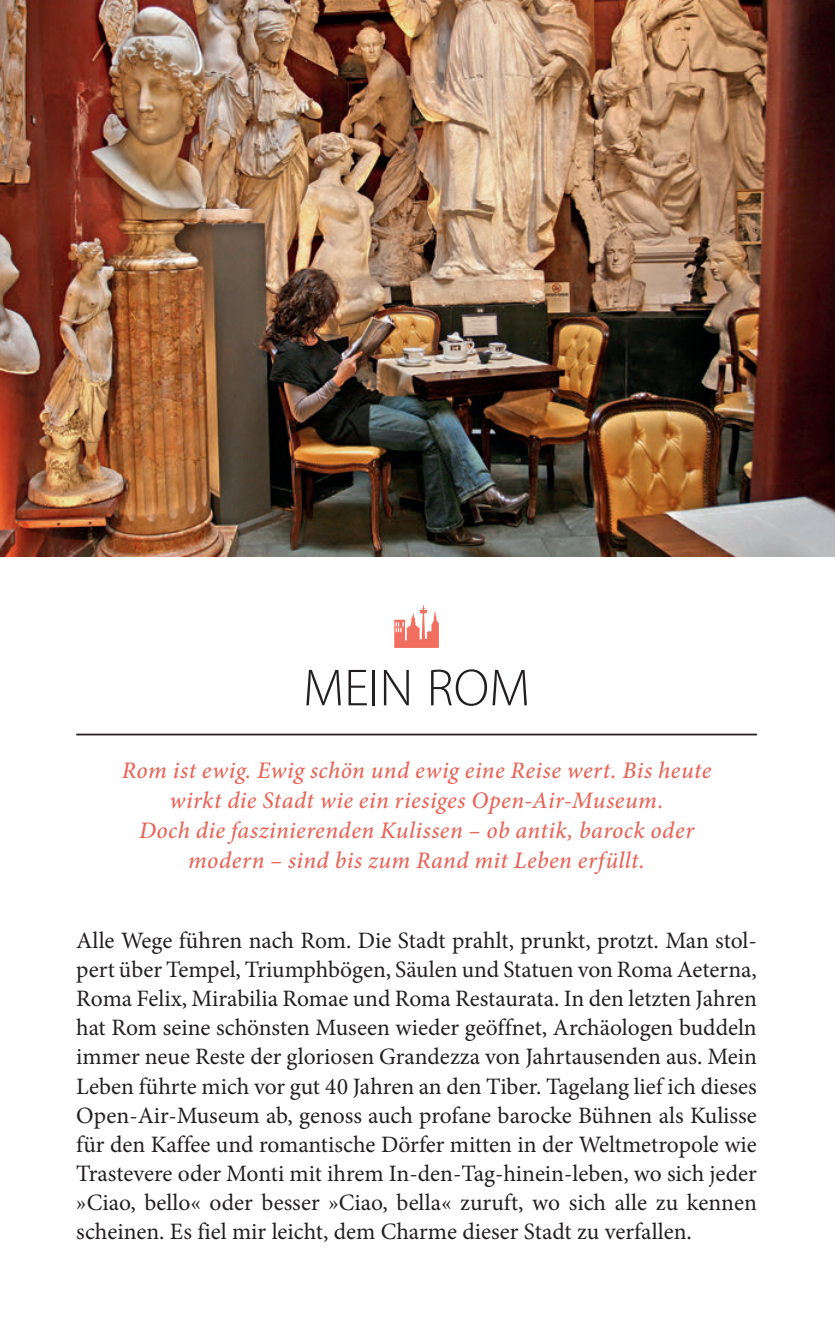
<style>
.page{position:relative;width:835px;height:1332px;background:#fff}
.page>*{position:absolute;margin:0;border:0;box-sizing:border-box;transform-origin:0 0}
.t1{font:300 52.5px "Myriad Pro";letter-spacing:.005em;color:#231f20}
.t2{font:italic 500 23.75px/30px "Minion Pro";letter-spacing:.02em;color:#e76457;text-align:center}
.t3{font:23.5px/29px "Minion Pro";color:#231f20;text-align:justify}
</style>
<div class="page">
<img style="left:0;top:0;width:835px;height:556px">
<hr style="left:76px;top:733px;width:681px;height:2px;background:#231f20">
<svg style="left:394px;top:605px;width:45px;height:43px"></svg>
<p class="t1" style="left:303px;top:659px;width:222px">MEIN ROM</p>
<p class="t2" style="left:122px;top:755px;width:591px">Rom ist ewig. Ewig schön und ewig eine Reise wert. Bis heute wirkt die Stadt wie ein riesiges Open-Air-Museum.<br>Doch die faszinierenden Kulissen – ob antik, barock oder modern – sind bis zum Rand mit Leben erfüllt.</p>
<p class="t3" style="left:76px;top:926px;width:682px">Alle Wege führen nach Rom. Die Stadt prahlt, prunkt, protzt. Man stol&shy;pert über Tempel, Triumphbögen, Säulen und Statuen von Roma Aeterna, Roma Felix, Mirabilia Romae und Roma Restaurata. In den letzten Jahren hat Rom seine schönsten Museen wieder geöffnet, Archäologen buddeln immer neue Reste der gloriosen Grandezza von Jahrtausenden aus. Mein Leben führte mich vor gut 40 Jahren an den Tiber. Tagelang lief ich dieses Open-Air-Museum ab, genoss auch profane barocke Bühnen als Kulisse für den Kaffee und romantische Dörfer mitten in der Weltmetropole wie Trastevere oder Monti mit ihrem In-den-Tag-hinein-leben, wo sich jeder »Ciao, bello« oder besser »Ciao, bella« zuruft, wo sich alle zu kennen scheinen. Es fiel mir leicht, dem Charme dieser Stadt zu verfallen.</p>
</div>
